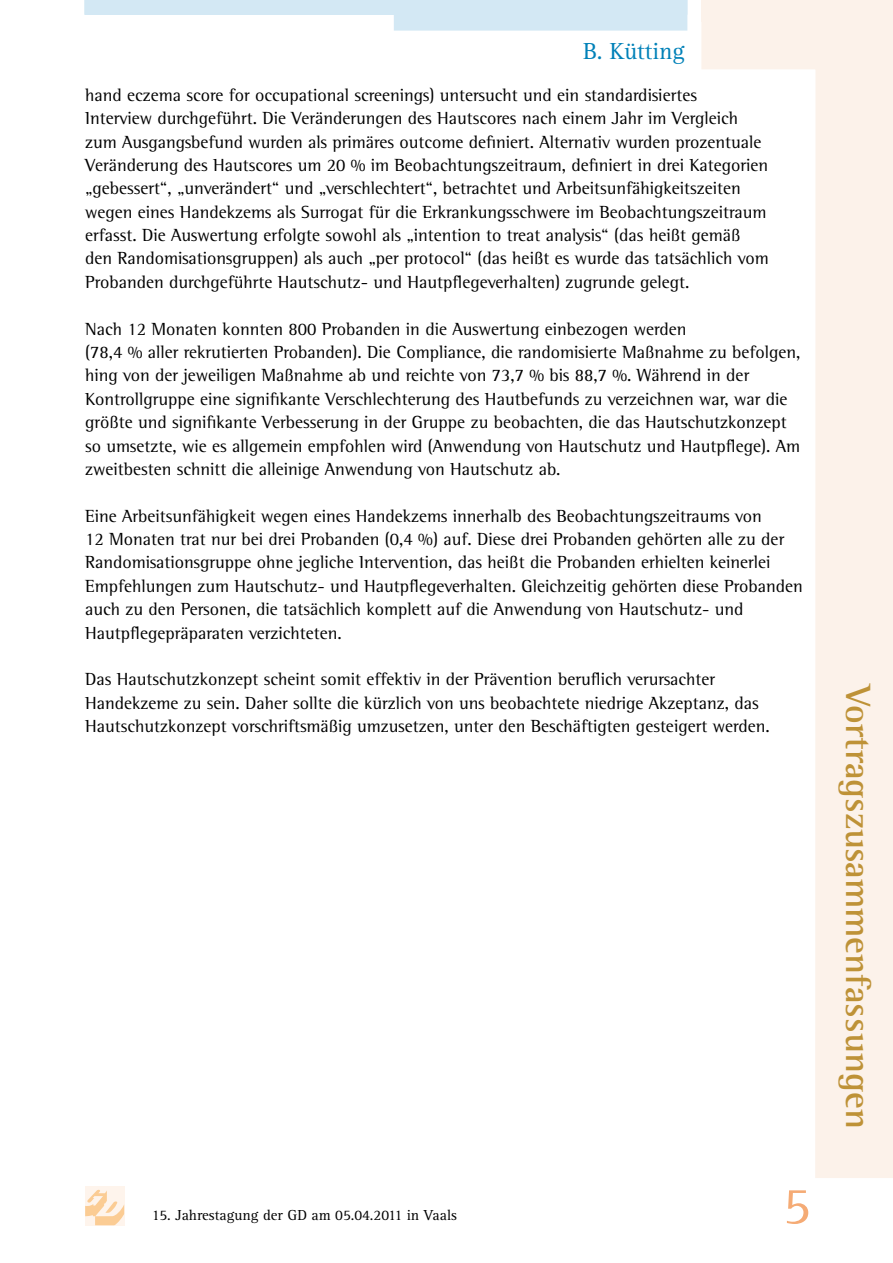
<style>
.page{position:relative;width:893px;height:1263px;background:#fff}
.page>*{position:absolute;margin:0;border:0;box-sizing:border-box;transform-origin:0 0}
.t1{font:54px "Agfa Rotis Serif";color:#f5ab75}
.t2{font:700 36px "Agfa Rotis Semi Serif";color:#be9237}
.t3{font:24px "Agfa Rotis Serif";color:#0081b8}
.t4{font:18px/23.4px "Agfa Rotis Semi Serif";color:#000}
.t5{font:15px "Agfa Rotis Serif";color:#000}
</style>
<div class="page">
<svg style="left:701px;top:21px;width:192px;height:1157px"></svg>
<div style="left:85px;top:1186px;width:39px;height:39px;background:#fef4ec"></div>
<svg style="left:85px;top:1189px;width:39px;height:36px"></svg>
<svg style="left:84px;top:0;width:603px;height:31px"></svg>
<div style="left:701px;top:0;width:192px;height:21px;background:#fcf2ea"></div>
<h3 class="t3" style="left:583px;top:37px;width:103px">B. Kütting</h3>
<p class="t4" style="left:85px;top:83px;width:685px">hand eczema score for occupational screenings) untersucht und ein standardisiertes<br>Interview durchgeführt. Die Veränderungen des Hautscores nach einem Jahr im Vergleich zum Ausgangsbefund wurden als primäres outcome definiert. Alternativ wurden prozentuale Veränderung des Hautscores um 20 % im Beobachtungszeitraum, definiert in drei Kategorien „gebessert“, „unverändert“ und „verschlechtert“, betrachtet und Arbeitsunfähigkeitszeiten wegen eines Handekzems als Surrogat für die Erkrankungsschwere im Beobachtungszeitraum erfasst. Die Auswertung erfolgte sowohl als „intention to treat analysis“ (das heißt gemäß den Randomisationsgruppen) als auch „per protocol“ (das heißt es wurde das tatsächlich vom Probanden durchgeführte Hautschutz- und Hautpflegeverhalten) zugrunde gelegt.</p>
<p class="t4" style="left:85px;top:317px;width:717px">Nach 12 Monaten konnten 800 Probanden in die Auswertung einbezogen werden<br>(78,4 % aller rekrutierten Probanden). Die Compliance, die randomisierte Maßnahme zu befolgen, hing von der jeweiligen Maßnahme ab und reichte von 73,7 % bis 88,7 %. Während in der Kontrollgruppe eine signifikante Verschlechterung des Hautbefunds zu verzeichnen war, war die größte und signifikante Verbesserung in der Gruppe zu beobachten, die das Hautschutzkonzept so umsetzte, wie es allgemein empfohlen wird (Anwendung von Hautschutz und Hautpflege). Am zweitbesten schnitt die alleinige Anwendung von Hautschutz ab.</p>
<p class="t4" style="left:85px;top:504px;width:719px">Eine Arbeitsunfähigkeit wegen eines Handekzems innerhalb des Beobachtungszeitraums von<br>12 Monaten trat nur bei drei Probanden (0,4 %) auf. Diese drei Probanden gehörten alle zu der Randomisationsgruppe ohne jegliche Intervention, das heißt die Probanden erhielten keinerlei Empfehlungen zum Hautschutz- und Hautpflegeverhalten. Gleichzeitig gehörten diese Probanden auch zu den Personen, die tatsächlich komplett auf die Anwendung von Hautschutz- und Hautpflegepräparaten verzichteten.</p>
<p class="t4" style="left:85px;top:668px;width:686px">Das Hautschutzkonzept scheint somit effektiv in der Prävention beruflich verursachter<br>Handekzeme zu sein. Daher sollte die kürzlich von uns beobachtete niedrige Akzeptanz, das<br>Hautschutzkonzept vorschriftsmäßig umzusetzen, unter den Beschäftigten gesteigert werden.</p>
<p class="t5" style="left:152px;top:1206px;width:307px">15. Jahrestagung der GD am 05.04.2011 in Vaals</p>
<h1 class="t1" style="left:783px;top:1175px;width:30px">5</h1>
<h2 class="t2" style="left:880px;top:685px;width:445px;rotate:90deg">Vortragszusammenfassungen</h2>
</div>
